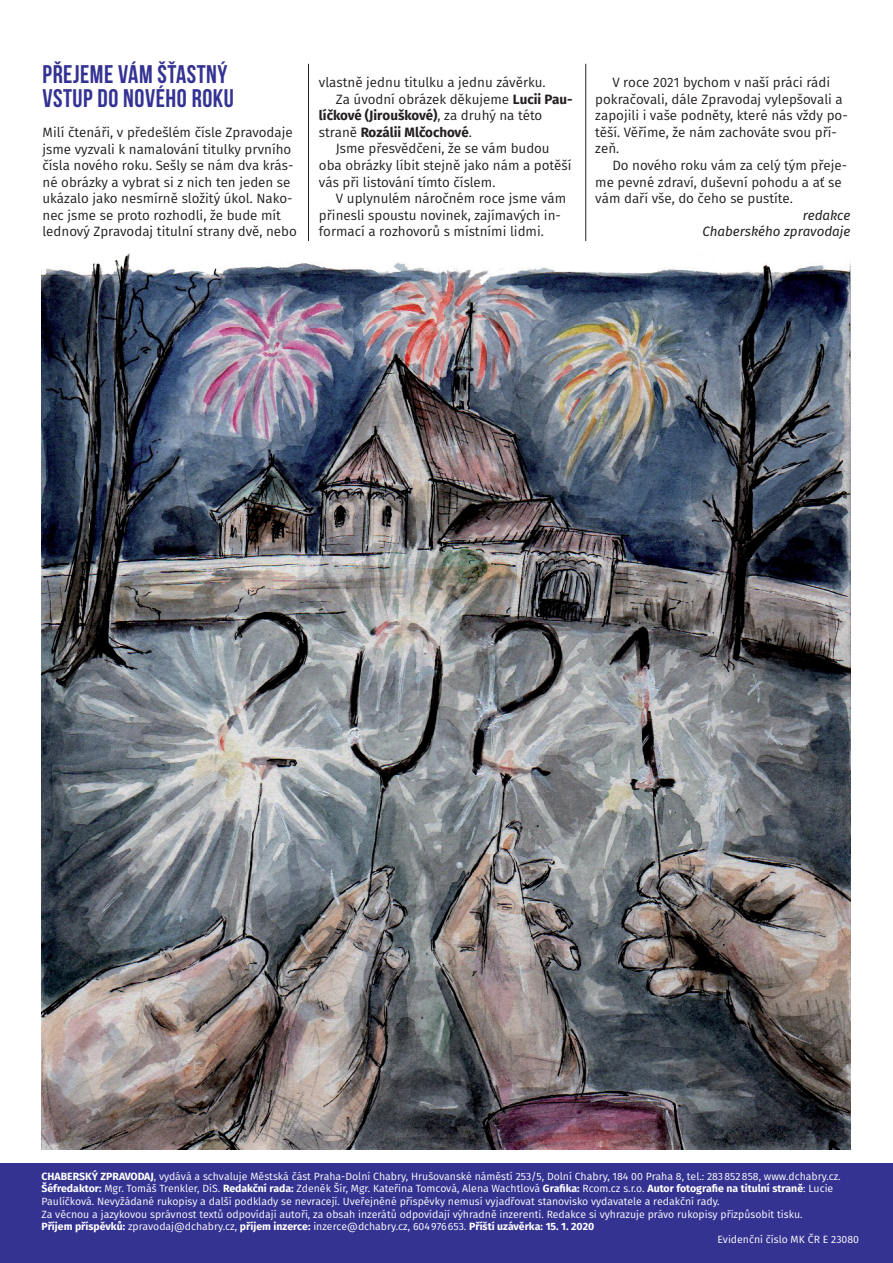
<style>
.page{position:relative;width:893px;height:1263px;background:#fff}
.page>*{position:absolute;margin:0;border:0;box-sizing:border-box;transform-origin:0 0}
.t1{font:700 25.5px/24px "Bebas Neue";letter-spacing:.02em;color:#343293}
.t2{font:13.5px/16.6px "Fira Sans";color:#231f20}
.t3{font:700 13.5px "Fira Sans";color:#231f20}
.t4{font:italic 13.5px/16.6px "Fira Sans";color:#231f20;text-align:right}
.t5{font:10.5px "Fira Sans";color:#fff}
.t6{font:700 10.5px "Fira Sans";color:#fff}
.s1{font-weight:700}
.s2{font-weight:400}
</style>
<div class="page">
<div style="left:0;top:1163px;width:893px;height:100px;background:#353391"></div>
<img style="left:41px;top:253px;width:809px;height:897px">
<hr style="left:308px;top:64px;width:1px;height:177px;background:#231f20">
<hr style="left:585px;top:64px;width:1px;height:177px;background:#231f20">
<h1 class="t1" style="left:43px;top:62px;width:193px">PŘEJEME VÁM ŠŤASTNÝ<br>VSTUP DO NOVÉHO ROKU</h1>
<p class="t2" style="left:43px;top:124px;width:256px">Milí čtenáři, v předešlém čísle Zpravodaje jsme vyzvali k namalování titulky prvního čísla nového roku. Sešly se nám dva krás&shy;né obrázky a vybrat si z nich ten jeden se ukázalo jako nesmírně složitý úkol. Nako&shy;nec jsme se proto rozhodli, že bude mít lednový Zpravodaj titulní strany dvě, nebo</p>
<p class="t2" style="left:319px;top:74px;width:228px">vlastně jednu titulku a jednu závěrku.</p>
<p class="t2" style="left:336px;top:91px;width:238px">Za úvodní obrázek děkujeme <span class="s1">Lucii Pau-</span></p>
<p class="t3" style="left:319px;top:106px;width:225px">líčkové (Jirouškové)<span class="s2">, za druhý na této</span></p>
<p class="t3" style="left:319px;top:123px;width:154px"><span class="s2">straně</span> Rozálii Mlčochové<span class="s2">.</span></p>
<p class="t2" style="left:336px;top:140px;width:215px">Jsme přesvědčeni, že se vám budou</p>
<p class="t2" style="left:319px;top:157px;width:254px">oba obrázky líbit stejně jako nám a potěší</p>
<p class="t2" style="left:319px;top:174px;width:178px">vás při listování tímto číslem.</p>
<p class="t2" style="left:336px;top:190px;width:232px">V uplynulém náročném roce jsme vám</p>
<p class="t2" style="left:319px;top:207px;width:243px">přinesli spoustu novinek, zajímavých in-</p>
<p class="t2" style="left:319px;top:223px;width:226px">formací a rozhovorů s místními lidmi.</p>
<p class="t2" style="left:595px;top:74px;width:254px;text-indent:17px">V roce 2021 bychom v naší práci rádi pokračovali, dále Zpravodaj vylepšovali a zapojili i vaše podněty, které nás vždy po&shy;těší. Věříme, že nám zachováte svou pří&shy;zeň.</p>
<p class="t2" style="left:595px;top:157px;width:253px;text-indent:17px">Do nového roku vám za celý tým přeje&shy;me pevné zdraví, duševní pohodu a ať se vám daří vše, do čeho se pustíte.</p>
<p class="t4" style="left:702px;top:207px;width:150px">redakce<br>Chaberského zpravodaje</p>
<p class="t5" style="left:41px;top:1169px;width:801px"><span class="s1">CHABERSKÝ ZPRAVODAJ</span>, vydává a schvaluje Městská část Praha-Dolní Chabry, Hrušovanské náměstí 253/5, Dolní Chabry, 184 00 Praha 8, tel.: 283852858, www.dchabry.cz.</p>
<p class="t5" style="left:41px;top:1181px;width:793px"><span class="s1">Šéfredaktor:</span> Mgr. Tomáš Trenkler, DiS. <span class="s1">Redakční rada:</span> Zdeněk Šír, Mgr. Kateřina Tomcová, Alena Wachtlová <span class="s1">Grafika:</span> Rcom.cz s.r.o. <span class="s1">Autor fotografie na titulní straně</span>: Lucie</p>
<p class="t5" style="left:41px;top:1194px;width:680px">Paulíčková. Nevyžádané rukopisy a další podklady se nevracejí. Uveřejněné příspěvky nemusí vyjadřovat stanovisko vydavatele a redakční rady.</p>
<p class="t5" style="left:41px;top:1206px;width:763px">Za věcnou a jazykovou správnost textů odpovídají autoři, za obsah inzerátů odpovídají výhradně inzerenti. Redakce si vyhrazuje právo rukopisy přizpůsobit tisku.</p>
<p class="t6" style="left:41px;top:1219px;width:554px">Příjem příspěvků: <span class="s2">zpravodaj@dchabry.cz,</span> příjem inzerce: <span class="s2">inzerce@dchabry.cz, 604976653.</span> Příští uzávěrka: 15. 1. 2020</p>
<p class="t5" style="left:717px;top:1232px;width:143px">Evidenční číslo MK ČR E 23080</p>
</div>
